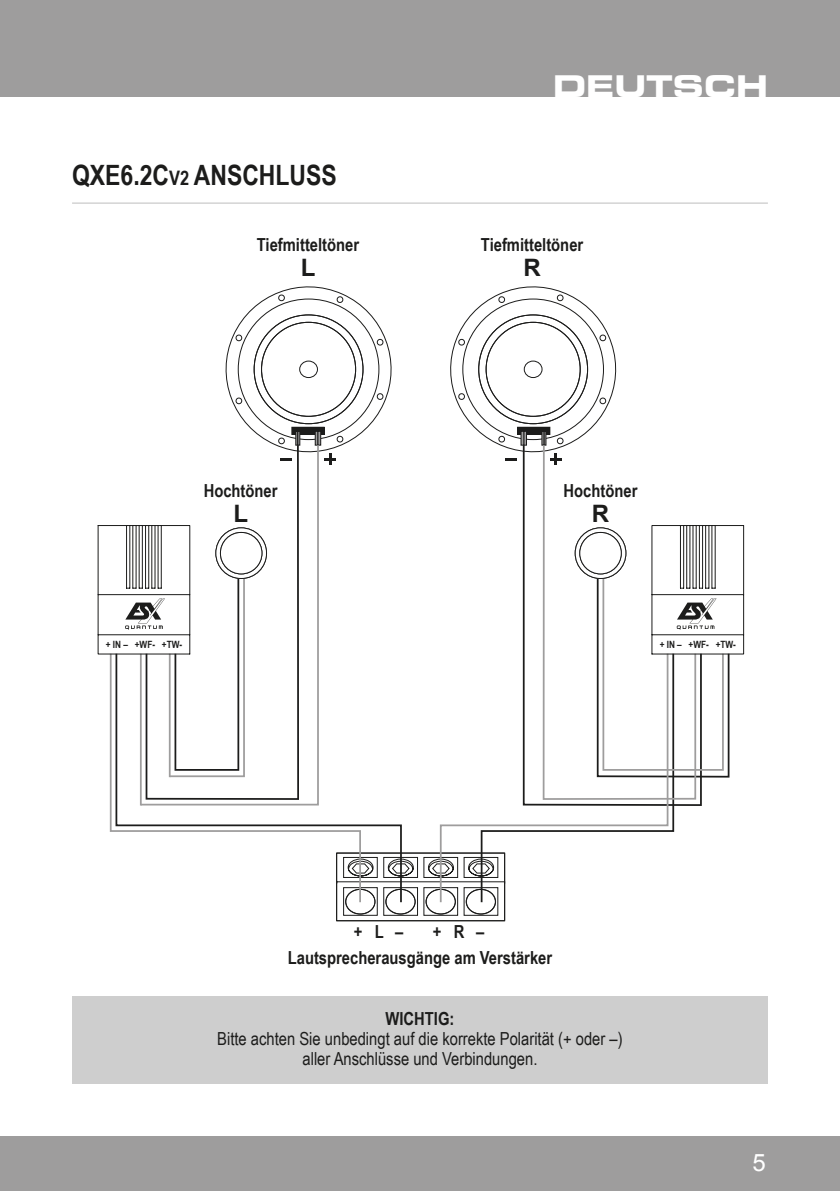
<style>
.page{position:relative;width:840px;height:1191px;background:#fff}
.page>*{position:absolute;margin:0;border:0;box-sizing:border-box;transform-origin:0 0}
.t1{font:30px "Eurostile Bold Extended Two";color:#fff}
.t2{font:700 28px "Arial Narrow";color:#1c1c1b}
.t3{font:700 24px "Arial";color:#1c1c1b}
.t4{font:24px "Arial";color:#fff}
.t5{font:700 18px/26px "Arial Narrow";color:#1c1c1b}
.t6{font:18px/20px "Arial Narrow";color:#1c1c1b;text-align:center}
.t7{font:700 10px "Arial Narrow";color:#1c1c1b}
.s1{font-size:20px}
</style>
<div class="page">
<div style="left:0;top:0;width:839px;height:96px;background:#9e9d9d"></div>
<div style="left:0;top:1136px;width:839px;height:55px;background:#9e9d9d"></div>
<svg style="left:336px;top:852px;width:169px;height:69px"></svg>
<div style="left:465px;top:889px;width:30px;height:25px;border:1px solid #1c1c1b;border-radius:50%"></div>
<div style="left:466px;top:889px;width:29px;height:25px;border:1px solid #1c1c1b;border-radius:50%"></div>
<hr style="left:72px;top:203px;width:695px;height:1px;background:#bdbdbd">
<svg style="left:522px;top:465px;width:180px;height:342px"></svg>
<svg style="left:115px;top:778px;width:287px;height:126px"></svg>
<svg style="left:439px;top:652px;width:230px;height:252px"></svg>
<div style="left:72px;top:996px;width:695px;height:87px;background:#cecece"></div>
<svg style="left:541px;top:465px;width:155px;height:335px"></svg>
<svg style="left:139px;top:465px;width:180px;height:341px"></svg>
<svg style="left:225px;top:286px;width:167px;height:179px"></svg>
<svg style="left:450px;top:286px;width:167px;height:179px"></svg>
<div style="left:376px;top:393px;width:7px;height:7px;border:1px solid #1c1c1b;border-radius:2px"></div>
<div style="left:457px;top:393px;width:8px;height:7px;border:1px solid #1c1c1b;border-radius:2px"></div>
<div style="left:277px;top:437px;width:8px;height:7px;border:1px solid #1c1c1b;border-radius:2px"></div>
<div style="left:556px;top:437px;width:7px;height:7px;border:1px solid #1c1c1b;border-radius:2px"></div>
<svg style="left:97px;top:524px;width:149px;height:254px"></svg>
<svg style="left:595px;top:524px;width:149px;height:254px"></svg>
<h2 class="t2" style="left:72px;top:154px;width:266px">QXE6.2C<span class="s1">V2</span> ANSCHLUSS</h2>
<h1 class="t1" style="left:552px;top:65px;width:216px">DEUTSCH</h1>
<p class="t5" style="left:257px;top:231px;width:104px">Tiefmitteltöner</p>
<p class="t5" style="left:480px;top:231px;width:104px">Tiefmitteltöner</p>
<h3 class="t3" style="left:301px;top:252px;width:16px">L</h3>
<h3 class="t3" style="left:523px;top:252px;width:19px">R</h3>
<p class="t5" style="left:203px;top:477px;width:75px">Hochtöner</p>
<p class="t5" style="left:563px;top:477px;width:75px">Hochtöner</p>
<h3 class="t3" style="left:233px;top:497px;width:16px">L</h3>
<h3 class="t3" style="left:591px;top:497px;width:19px">R</h3>
<p class="t7" style="left:106px;top:637px;width:78px">+ IN – +WF- +TW-</p>
<p class="t7" style="left:659px;top:637px;width:78px">+ IN – +WF- +TW-</p>
<p class="t5" style="left:287px;top:918px;width:266px;text-indent:145px">+ R –<br>Lautsprecherausgänge am Verstärker</p>
<p class="t5" style="left:353px;top:918px;width:51px">+ L –</p>
<p class="t5" style="left:385px;top:1005px;width:70px">WICHTIG:</p>
<p class="t6" style="left:217px;top:1028px;width:406px">Bitte achten Sie unbedingt auf die korrekte Polarität (+ oder –) aller Anschlüsse und Verbindungen.</p>
<h3 class="t4" style="left:752px;top:1147px;width:15px">5</h3>
</div>
